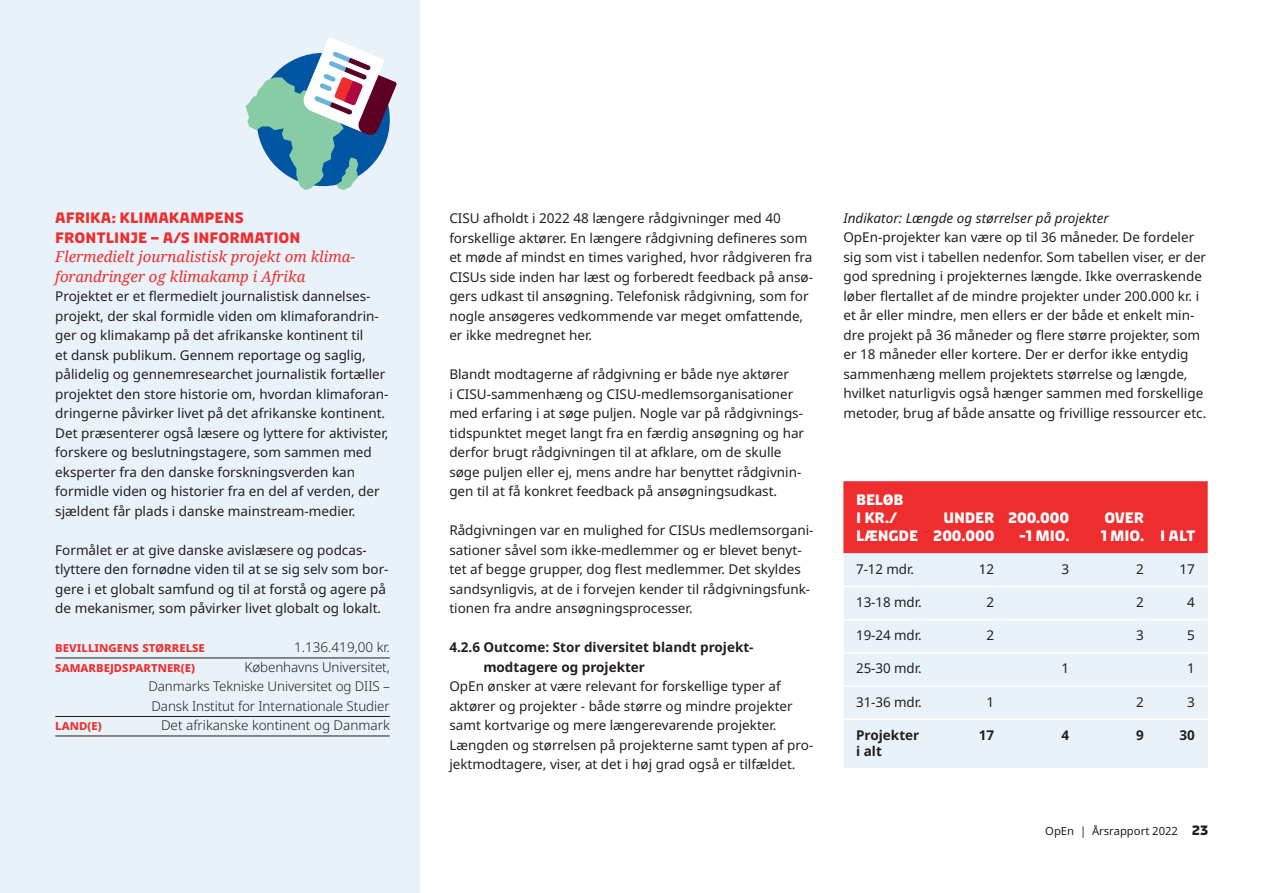
<style>
.page{position:relative;width:1263px;height:893px;background:#fff}
.page>*{position:absolute;margin:0;border:0;box-sizing:border-box;transform-origin:0 0}
.t1{font:italic 15px/19.5px "Noto Serif";color:#ee2d2e}
.t2{font:700 15px/18px "Diplomacy Office";letter-spacing:-.01em;color:#fff}
.t3{font:700 15px/19.5px "Diplomacy Office";color:#ee2d2e}
.t4{font:13.5px/19.5px "Noto Sans";color:#231f20}
.t5{font:300 13.5px/19.5px "Noto Sans";letter-spacing:-.005em;color:#231f20;text-align:justify}
.t6{font:700 13.5px/19.5px "Noto Sans";color:#231f20}
.t7{font:700 13.5px "Noto Sans";color:#ee2d2e}
.t8{font:italic 13.5px "Noto Sans";color:#231f20}
.t9{font:11.25px "Noto Sans";color:#231f20}
.s1{font-family:"Diplomacy Office";font-weight:700;font-size:13.5px}
</style>
<div class="page">
<div style="left:0;top:0;width:420px;height:893px;background:#e8f2f8"></div>
<hr style="left:55px;top:658px;width:335px;height:1px;background:#231f20">
<hr style="left:55px;top:716px;width:335px;height:1px;background:#231f20">
<hr style="left:55px;top:736px;width:335px;height:1px;background:#231f20">
<div style="left:843px;top:481px;width:365px;height:72px;background:#ee2d2e"></div>
<div style="left:843px;top:553px;width:365px;height:215px;background:#e8f2f8"></div>
<hr style="left:843px;top:586px;width:76px;height:1px;background:#fff">
<hr style="left:919px;top:586px;width:38px;height:1px;background:#fff">
<hr style="left:957px;top:586px;width:37px;height:1px;background:#fff">
<hr style="left:994px;top:586px;width:75px;height:1px;background:#fff">
<hr style="left:1069px;top:586px;width:75px;height:1px;background:#fff">
<hr style="left:1144px;top:586px;width:64px;height:1px;background:#fff">
<hr style="left:843px;top:619px;width:76px;height:1px;background:#fff">
<hr style="left:919px;top:619px;width:38px;height:1px;background:#fff">
<hr style="left:957px;top:619px;width:37px;height:1px;background:#fff">
<hr style="left:994px;top:619px;width:75px;height:1px;background:#fff">
<hr style="left:1069px;top:619px;width:75px;height:1px;background:#fff">
<hr style="left:1144px;top:619px;width:64px;height:1px;background:#fff">
<hr style="left:843px;top:652px;width:76px;height:2px;background:#fff">
<hr style="left:919px;top:652px;width:38px;height:2px;background:#fff">
<hr style="left:957px;top:652px;width:37px;height:2px;background:#fff">
<hr style="left:994px;top:652px;width:75px;height:2px;background:#fff">
<hr style="left:1069px;top:652px;width:75px;height:2px;background:#fff">
<hr style="left:1144px;top:652px;width:64px;height:2px;background:#fff">
<hr style="left:843px;top:685px;width:76px;height:2px;background:#fff">
<hr style="left:919px;top:685px;width:38px;height:2px;background:#fff">
<hr style="left:957px;top:685px;width:37px;height:2px;background:#fff">
<hr style="left:994px;top:685px;width:75px;height:2px;background:#fff">
<hr style="left:1069px;top:685px;width:75px;height:2px;background:#fff">
<hr style="left:1144px;top:685px;width:64px;height:2px;background:#fff">
<hr style="left:843px;top:718px;width:76px;height:2px;background:#fff">
<hr style="left:919px;top:718px;width:38px;height:2px;background:#fff">
<hr style="left:957px;top:718px;width:37px;height:2px;background:#fff">
<hr style="left:994px;top:718px;width:75px;height:2px;background:#fff">
<hr style="left:1069px;top:718px;width:75px;height:2px;background:#fff">
<hr style="left:1144px;top:718px;width:64px;height:2px;background:#fff">
<svg style="left:246px;top:37px;width:151px;height:153px"></svg>
<p class="t3" style="left:55px;top:208px;width:247px">AFRIKA: KLIMAKAMPENS<br>FRONTLINJE – A/S INFORMATION</p>
<p class="t1" style="left:55px;top:246px;width:301px">Flermedielt journalistisk projekt om klima&shy;forandringer og klimakamp i Afrika</p>
<p class="t4" style="left:55px;top:287px;width:335px">Projektet er et flermedielt journalistisk dannelses&shy;projekt, der skal formidle viden om klimaforandrin&shy;ger og klimakamp på det afrikanske kontinent til<br>et dansk publikum. Gennem reportage og saglig, pålidelig og gennemresearchet journalistik fortæller projektet den store historie om, hvordan klimaforan&shy;dringerne påvirker livet på det afrikanske kontinent.<br>Det præsenterer også læsere og lyttere for aktivister, forskere og beslutningstagere, som sammen med eksperter fra den danske forskningsverden kan formidle viden og historier fra en del af verden, der sjældent får plads i danske mainstream-medier.</p>
<p class="t4" style="left:55px;top:540px;width:335px">Formålet er at give danske avislæsere og podcas&shy;tlyttere den fornødne viden til at se sig selv som bor&shy;gere i et globalt samfund og til at forstå og agere på de mekanismer, som påvirker livet globalt og lokalt.</p>
<p class="t7" style="left:55px;top:639px;width:151px">bevillingens størrelse</p>
<p class="t5" style="left:294px;top:638px;width:97px">1.136.419,00 kr.</p>
<p class="t7" style="left:55px;top:659px;width:141px">samarbejdspartner(e)</p>
<p class="t5" style="left:148px;top:657px;width:243px;text-indent:96px">Københavns Universitet, Danmarks Tekniske Universitet og DIIS – Dansk Institut for Internationale Studier</p>
<p class="t7" style="left:55px;top:717px;width:48px">land(e)</p>
<p class="t5" style="left:161px;top:716px;width:230px">Det afrikanske kontinent og Danmark</p>
<p class="t4" style="left:449px;top:209px;width:365px">CISU afholdt i 2022 48 længere rådgivninger med 40 forskellige aktører. En længere rådgivning defineres som et møde af mindst en times varighed, hvor rådgiveren fra CISUs side inden har læst og forberedt feedback på ansø&shy;gers udkast til ansøgning. Telefonisk rådgivning, som for nogle ansøgeres vedkommende var meget omfattende, er ikke medregnet her.</p>
<p class="t4" style="left:449px;top:365px;width:356px">Blandt modtagerne af rådgivning er både nye aktører<br>i CISU-sammenhæng og CISU-medlemsorganisationer med erfaring i at søge puljen. Nogle var på rådgivnings&shy;tidspunktet meget langt fra en færdig ansøgning og har derfor brugt rådgivningen til at afklare, om de skulle søge puljen eller ej, mens andre har benyttet rådgivnin&shy;gen til at få konkret feedback på ansøgningsudkast.</p>
<p class="t4" style="left:449px;top:521px;width:366px">Rådgivningen var en mulighed for CISUs medlemsorgani&shy;sationer såvel som ikke-medlemmer og er blevet benyt&shy;tet af begge grupper, dog flest medlemmer. Det skyldes sandsynligvis, at de i forvejen kender til rådgivningsfunk&shy;tionen fra andre ansøgningsprocesser.</p>
<p class="t6" style="left:483px;top:638px;width:269px;text-indent:-34px">4.2.6 Outcome: Stor diversitet blandt projekt-- modtagere og projekter</p>
<p class="t4" style="left:449px;top:677px;width:365px">OpEn ønsker at være relevant for forskellige typer af aktører og projekter - både større og mindre projekter samt kortvarige og mere længerevarende projekter.<br>Længden og størrelsen på projekterne samt typen af pro&shy;jektmodtagere, viser, at det i høj grad også er tilfældet.</p>
<p class="t8" style="left:843px;top:208px;width:267px">Indikator: Længde og størrelser på projekter</p>
<p class="t4" style="left:843px;top:228px;width:364px">OpEn-projekter kan være op til 36 måneder. De fordeler sig som vist i tabellen nedenfor. Som tabellen viser, er der god spredning i projekternes længde. Ikke overraskende løber flertallet af de mindre projekter under 200.000 kr. i et år eller mindre, men ellers er der både et enkelt min&shy;dre projekt på 36 måneder og flere større projekter, som er 18 måneder eller kortere. Der er derfor ikke entydig sammenhæng mellem projektets størrelse og længde, hvilket naturligvis også hænger sammen med forskellige metoder, brug af både ansatte og frivillige ressourcer etc.</p>
<p class="t2" style="left:856px;top:490px;width:63px">BELØB<br>I KR./<br>LÆNGDE</p>
<p class="t2" style="left:933px;top:508px;width:63px;text-align:right">UNDER<br>200.000</p>
<p class="t2" style="left:1008px;top:508px;width:63px;text-align:right">200.000 -1 MIO.</p>
<p class="t2" style="left:1100px;top:508px;width:97px">OVER<br>1 MIO. I ALT</p>
<p class="t4" style="left:856px;top:559px;width:59px">7-12 mdr.</p>
<p class="t4" style="left:979px;top:559px;width:17px">12</p>
<p class="t4" style="left:1061px;top:559px;width:9px">3</p>
<p class="t4" style="left:1136px;top:559px;width:9px">2</p>
<p class="t4" style="left:1179px;top:559px;width:17px">17</p>
<p class="t4" style="left:856px;top:593px;width:67px">13-18 mdr.</p>
<p class="t4" style="left:987px;top:593px;width:9px">2</p>
<p class="t4" style="left:1136px;top:593px;width:9px">2</p>
<p class="t4" style="left:1187px;top:593px;width:9px">4</p>
<p class="t4" style="left:856px;top:626px;width:67px">19-24 mdr.</p>
<p class="t4" style="left:987px;top:626px;width:9px">2</p>
<p class="t4" style="left:1136px;top:626px;width:9px">3</p>
<p class="t4" style="left:1187px;top:626px;width:9px">5</p>
<p class="t4" style="left:856px;top:659px;width:67px">25-30 mdr.</p>
<p class="t4" style="left:1061px;top:659px;width:9px">1</p>
<p class="t4" style="left:1187px;top:659px;width:9px">1</p>
<p class="t4" style="left:856px;top:692px;width:67px">31-36 mdr.</p>
<p class="t4" style="left:987px;top:692px;width:9px">1</p>
<p class="t4" style="left:1136px;top:692px;width:9px">2</p>
<p class="t4" style="left:1187px;top:692px;width:9px">3</p>
<p class="t6" style="left:856px;top:727px;width:65px;line-height:16.2px">Projekter i alt</p>
<p class="t6" style="left:979px;top:725px;width:17px">17</p>
<p class="t6" style="left:1061px;top:725px;width:9px">4</p>
<p class="t6" style="left:1136px;top:725px;width:9px">9</p>
<p class="t6" style="left:1179px;top:725px;width:17px">30</p>
<p class="t9" style="left:1045px;top:825px;width:165px">OpEn | Årsrapport 2022 <span class="s1">23</span></p>
</div>
